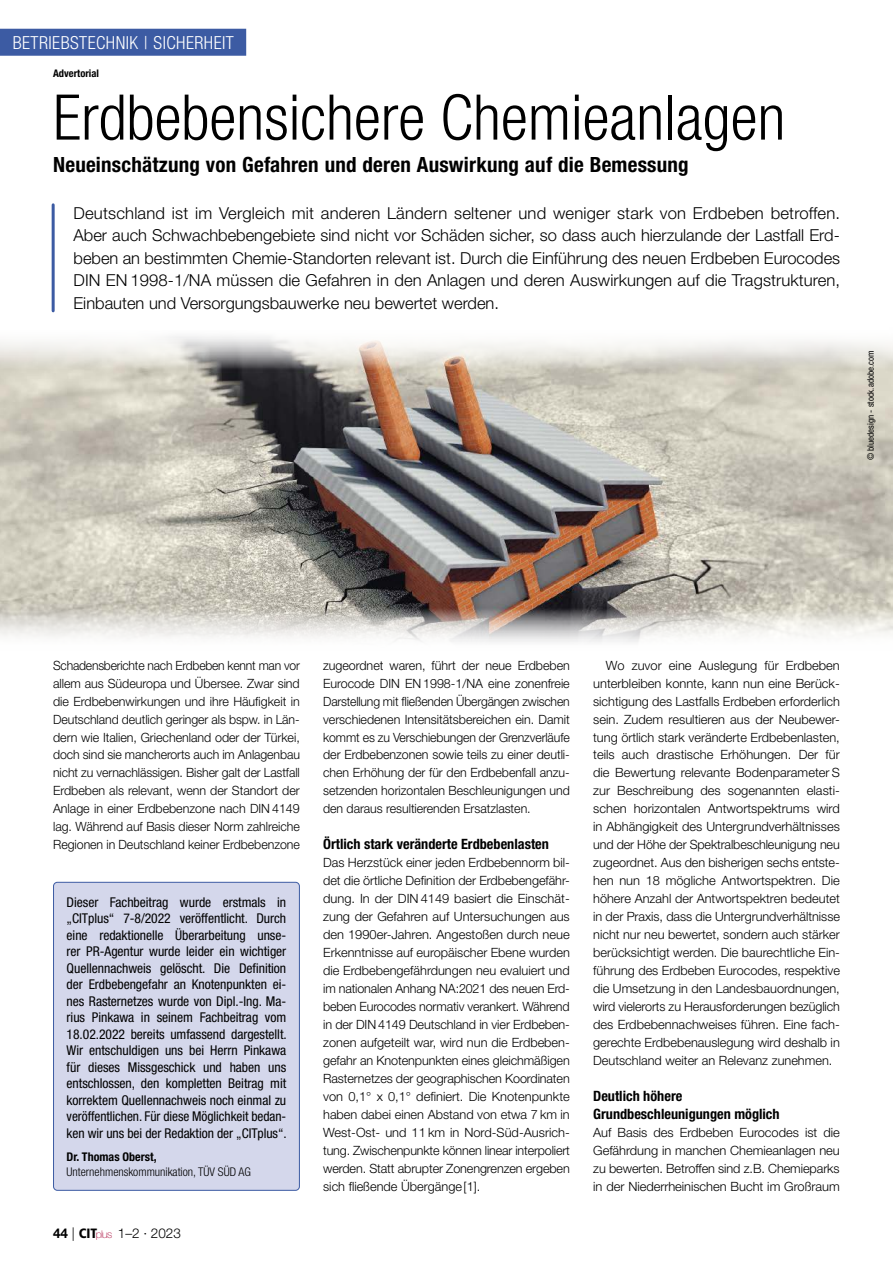
<style>
.page{position:relative;width:893px;height:1263px;background:#fff}
.page>*{position:absolute;margin:0;border:0;box-sizing:border-box;transform-origin:0 0}
.t1{font:300 condensed 63px "Helvetica Neue LT Std";color:#000}
.t2{font:700 condensed 21px "Helvetica Neue LT Std";letter-spacing:.01em;color:#000}
.t3{font:300 condensed 18px "Helvetica Neue LT Std";letter-spacing:.025em;color:#fff}
.t4{font:300 16.5px/22.5px "Helvetica Neue LT Std";color:#000;text-align:justify}
.t5{font:700 condensed 14.25px/18px "Helvetica Neue LT Std";color:#000}
.t6{font:condensed 13.5px/16.5px "Helvetica Neue LT Std";letter-spacing:-.005em;color:#000;text-align:justify}
.t7{font:300 13.5px "Helvetica Neue LT Std";color:#000}
.t8{font:300 12.75px/18px "Helvetica Neue LT Std";letter-spacing:-.005em;color:#000;text-align:justify}
.t9{font:300 12.75px/18px "Helvetica Neue LT Std";letter-spacing:-.005em;color:#000;text-align:justify;scale:.95 1}
.t10{font:300 condensed 12px "Helvetica Neue LT Std";color:#000}
.t11{font:700 condensed 12px "Helvetica Neue LT Std";color:#000}
.t12{font:700 condensed 10.5px "Helvetica Neue LT Std";color:#000}
.t13{font:condensed 9px "Helvetica Neue LT Std";color:#000}
.s1{font-weight:700}
.s2{font-family:"Frutiger LT Std";font-weight:900;font-stretch:condensed}
.s3{font-weight:100;font-size:10.65px;color:#aa0b3b}
</style>
<div class="page">
<hr style="left:52px;top:205px;width:3px;height:106px;background:#3c5ba3">
<div style="left:54px;top:882px;width:245px;height:308px;background:#d4d7eb;border-radius:4px"></div>
<div style="left:53px;top:882px;width:247px;height:309px;border:1px solid #3c5ba3;border-radius:4px"></div>
<img style="left:0;top:336px;width:893px;height:306px">
<div style="left:0;top:29px;width:246px;height:27px;background:#3c5ba3"></div>
<h3 class="t3" style="left:13px;top:32px;width:50px">Betriebstec</h3>
<h3 class="t3" style="left:106px;top:32px;width:125px">hnik | Sicherheit</h3>
<p class="t12" style="left:53px;top:67px;width:47px">Advertorial</p>
<h1 class="t1" style="left:53px;top:81px;width:734px">Erdbebensichere Chemieanlagen</h1>
<h2 class="t2" style="left:53px;top:152px;width:637px">Neueinschätzung von Gefahren und deren Auswirkung auf die Bemessung</h2>
<p class="t4" style="left:74px;top:201px;width:768px">Deutschland ist im Vergleich mit anderen Ländern seltener und weniger stark von Erdbeben betroffen.<br>Aber auch Schwachbebengebiete sind nicht vor Schäden sicher, so dass auch hierzulande der Lastfall Erd&shy;beben an bestimmten Chemie-Standorten relevant ist. Durch die Einführung des neuen Erdbeben Eurocodes DIN EN 1998-1/NA müssen die Gefahren in den Anlagen und deren Auswirkungen auf die Tragstrukturen, Einbauten und Versorgungsbauwerke neu bewertet werden.</p>
<p class="t13" style="left:865px;top:460px;width:111px;rotate:-90deg">© bluedesign - stock.adobe.com</p>
<p class="t9" style="left:53px;top:656px;width:261px">Schadensberichte nach Erdbeben kennt man vor allem aus Südeuropa und Übersee. Zwar sind die Erdbebenwirkungen und ihre Häufigkeit in Deutschland deutlich geringer als bspw. in Län&shy;dern wie Italien, Griechenland oder der Türkei, doch sind sie mancherorts auch im Anlagenbau nicht zu vernachlässigen. Bisher galt der Lastfall Erdbeben als relevant, wenn der Standort der Anlage in einer Erdbebenzone nach DIN 4149 lag. Während auf Basis dieser Norm zahlreiche Regionen in Deutschland keiner Erdbebenzone</p>
<p class="t8" style="left:323px;top:656px;width:248px">zugeordnet waren, führt der neue Erdbeben Eurocode DIN EN 1998-1/NA eine zonenfreie Darstellung mit fließenden Übergängen zwischen verschiedenen Intensitätsbereichen ein. Damit kommt es zu Verschiebungen der Grenzverläufe der Erdbebenzonen sowie teils zu einer deutli&shy;chen Erhöhung der für den Erdbebenfall anzu&shy;setzenden horizontalen Beschleunigungen und den daraus resultierenden Ersatzlasten.</p>
<p class="t5" style="left:323px;top:835px;width:227px">Örtlich stark veränderte Erdbebenlasten</p>
<p class="t8" style="left:323px;top:853px;width:248px">Das Herzstück einer jeden Erdbebennorm bil&shy;det die örtliche Definition der Erdbebengefähr&shy;dung. In der DIN 4149 basiert die Einschät&shy;zung der Gefahren auf Untersuchungen aus den 1990er-Jahren. Angestoßen durch neue Erkenntnisse auf europäischer Ebene wurden die Erdbebengefährdungen neu evaluiert und im nationalen Anhang NA:2021 des neuen Erd&shy;beben Eurocodes normativ verankert. Während in der DIN 4149 Deutschland in vier Erdbeben&shy;zonen aufgeteilt war, wird nun die Erdbeben&shy;gefahr an Knotenpunkten eines gleichmäßigen Rasternetzes der geographischen Koordinaten von 0,1° x 0,1° definiert. Die Knotenpunkte haben dabei einen Abstand von etwa 7 km in West-Ost- und 11 km in Nord-Süd-Ausrich&shy;tung. Zwischenpunkte können linear interpoliert werden. Statt abrupter Zonengrenzen ergeben sich fließende Übergänge[1].</p>
<p class="t6" style="left:67px;top:893px;width:222px">Dieser Fachbeitrag wurde erstmals in „CITplus“ 7-8/2022 veröffentlicht. Durch eine redaktionelle Überarbeitung unse&shy;rer PR-Agentur wurde leider ein wichtiger Quellennachweis gelöscht. Die Definition der Erdbebengefahr an Knotenpunkten ei&shy;nes Rasternetzes wurde von Dipl.-Ing. Ma&shy;rius Pinkawa in seinem Fachbeitrag vom 18.02.2022 bereits umfassend dargestellt.<br>Wir entschuldigen uns bei Herrn Pinkawa für dieses Missgeschick und haben uns entschlossen, den kompletten Beitrag mit korrektem Quellennachweis noch einmal zu veröffentlichen. Für diese Möglichkeit bedan&shy;ken wir uns bei der Redaktion der „CITplus“.</p>
<p class="t11" style="left:67px;top:1149px;width:91px">Dr. Thomas Oberst,</p>
<p class="t10" style="left:67px;top:1165px;width:186px">Unternehmenskommunikation, TÜV SÜD AG</p>
<p class="t7" style="left:53px;top:1224px;width:129px"><span class="s1">44</span> | <span class="s2">CIT</span><span class="s3">plus</span> 1–2 · 2023</p>
<p class="t8" style="left:593px;top:656px;width:248px;text-indent:13px">Wo zuvor eine Auslegung für Erdbeben unterbleiben konnte, kann nun eine Berück&shy;sichtigung des Lastfalls Erdbeben erforderlich sein. Zudem resultieren aus der Neubewer&shy;tung örtlich stark veränderte Erdbebenlasten, teils auch drastische Erhöhungen. Der für die Bewertung relevante Bodenparameter S zur Beschreibung des sogenannten elasti&shy;schen horizontalen Antwortspektrums wird in Abhängigkeit des Untergrundverhältnisses und der Höhe der Spektralbeschleunigung neu zugeordnet. Aus den bisherigen sechs entste&shy;hen nun 18 mögliche Antwortspektren. Die höhere Anzahl der Antwortspektren bedeutet in der Praxis, dass die Untergrundverhältnisse nicht nur neu bewertet, sondern auch stärker berücksichtigt werden. Die baurechtliche Ein&shy;führung des Erdbeben Eurocodes, respektive die Umsetzung in den Landesbauordnungen, wird vielerorts zu Herausforderungen bezüglich des Erdbebennachweises führen. Eine fach&shy;gerechte Erdbebenauslegung wird deshalb in Deutschland weiter an Relevanz zunehmen.</p>
<p class="t5" style="left:593px;top:1086px;width:188px">Deutlich höhere<br>Grundbeschleunigungen möglich</p>
<p class="t8" style="left:593px;top:1123px;width:248px">Auf Basis des Erdbeben Eurocodes ist die Gefährdung in manchen Chemieanlagen neu zu bewerten. Betroffen sind z.B. Chemieparks in der Niederrheinischen Bucht im Großraum</p>
</div>
